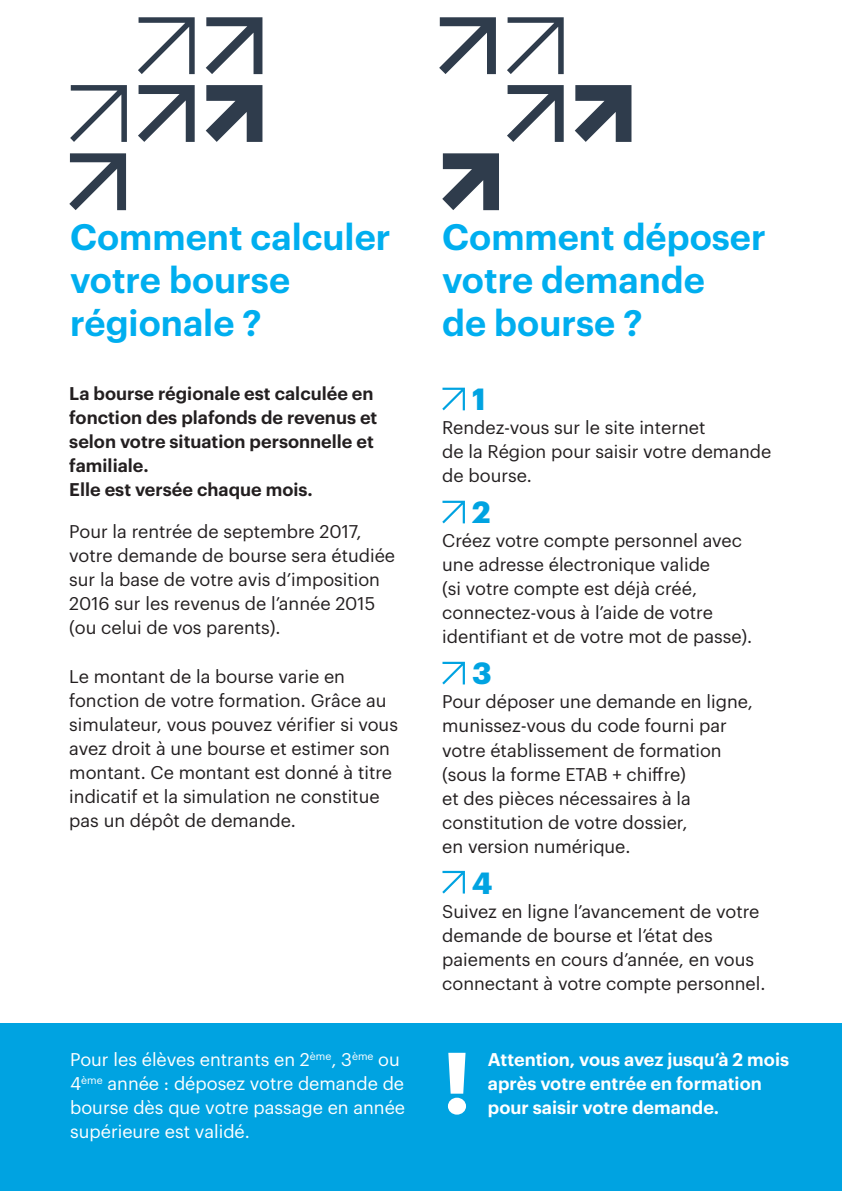
<style>
.page{position:relative;width:842px;height:1191px;background:#fff}
.page>*{position:absolute;margin:0;border:0;box-sizing:border-box;transform-origin:0 0}
.t1{font:700 85.2px "Graphik";color:#fff}
.t2{font:600 36px/43.2px "Graphik";color:#00aeef}
.t3{font:700 30px "Graphik";color:#00a3e1}
.t4{font:18px/24px "Graphik";color:#231f20}
.t5{font:600 18px/24px "Graphik";color:#231f20}
.t6{font:18px/24px "Graphik";color:#fff}
.t7{font:600 18px/24px "Graphik";color:#fff}
</style>
<div class="page">
<div style="left:0;top:1023px;width:842px;height:168px;background:#00a3e1"></div>
<svg style="left:442px;top:388px;width:23px;height:22px"></svg>
<svg style="left:442px;top:501px;width:23px;height:22px"></svg>
<svg style="left:442px;top:662px;width:23px;height:22px"></svg>
<svg style="left:442px;top:871px;width:23px;height:22px"></svg>
<svg style="left:138px;top:85px;width:57px;height:57px"></svg>
<svg style="left:69px;top:153px;width:57px;height:57px"></svg>
<svg style="left:507px;top:85px;width:57px;height:57px"></svg>
<svg style="left:206px;top:17px;width:56px;height:57px"></svg>
<svg style="left:439px;top:17px;width:57px;height:57px"></svg>
<svg style="left:70px;top:85px;width:57px;height:57px"></svg>
<svg style="left:206px;top:85px;width:56px;height:57px"></svg>
<svg style="left:575px;top:85px;width:56px;height:57px"></svg>
<svg style="left:442px;top:153px;width:57px;height:57px"></svg>
<svg style="left:138px;top:17px;width:57px;height:57px"></svg>
<svg style="left:507px;top:17px;width:57px;height:57px"></svg>
<p class="t2" style="left:70px;top:212px;width:322px">Comment calculer votre bourse régionale ?</p>
<p class="t2" style="left:442px;top:212px;width:325px">Comment déposer votre demande<br>de bourse ?</p>
<p class="t5" style="left:69px;top:380px;width:310px">La bourse régionale est calculée en fonction des plafonds de revenus et selon votre situation personnelle et familiale.<br>Elle est versée chaque mois.</p>
<p class="t4" style="left:69px;top:518px;width:327px">Pour la rentrée de septembre 2017, votre demande de bourse sera étudiée sur la base de votre avis d’imposition 2016 sur les revenus de l’année 2015 (ou celui de vos parents).</p>
<p class="t4" style="left:69px;top:662px;width:330px">Le montant de la bourse varie en fonction de votre formation. Grâce au simulateur, vous pouvez vérifier si vous avez droit à une bourse et estimer son montant. Ce montant est donné à titre indicatif et la simulation ne constitue pas un dépôt de demande.</p>
<p class="t6" style="left:70px;top:1045px;width:336px">Pour les élèves entrants en 2<sup>ème</sup>, 3<sup>ème</sup> ou 4<sup>ème</sup> année : déposez votre demande de bourse dès que votre passage en année supérieure est validé.</p>
<p class="t3" style="left:472px;top:376px;width:15px">1</p>
<p class="t4" style="left:442px;top:414px;width:331px">Rendez-vous sur le site internet<br>de la Région pour saisir votre demande de bourse.</p>
<p class="t3" style="left:472px;top:489px;width:20px">2</p>
<p class="t4" style="left:442px;top:527px;width:311px">Créez votre compte personnel avec une adresse électronique valide<br>(si votre compte est déjà créé, connectez-vous à l’aide de votre identifiant et de votre mot de passe).</p>
<p class="t3" style="left:472px;top:650px;width:21px">3</p>
<p class="t4" style="left:442px;top:688px;width:312px">Pour déposer une demande en ligne, munissez-vous du code fourni par votre établissement de formation (sous la forme ETAB + chiffre)<br>et des pièces nécessaires à la constitution de votre dossier,<br>en version numérique.</p>
<p class="t3" style="left:472px;top:859px;width:22px">4</p>
<p class="t4" style="left:442px;top:897px;width:325px">Suivez en ligne l’avancement de votre demande de bourse et l’état des paiements en cours d’année, en vous connectant à votre compte personnel.</p>
<p class="t1" style="left:443px;top:1016px;width:30px">!</p>
<p class="t7" style="left:488px;top:1045px;width:303px">Attention, vous avez jusqu’à 2 mois après votre entrée en formation pour saisir votre demande.</p>
</div>
